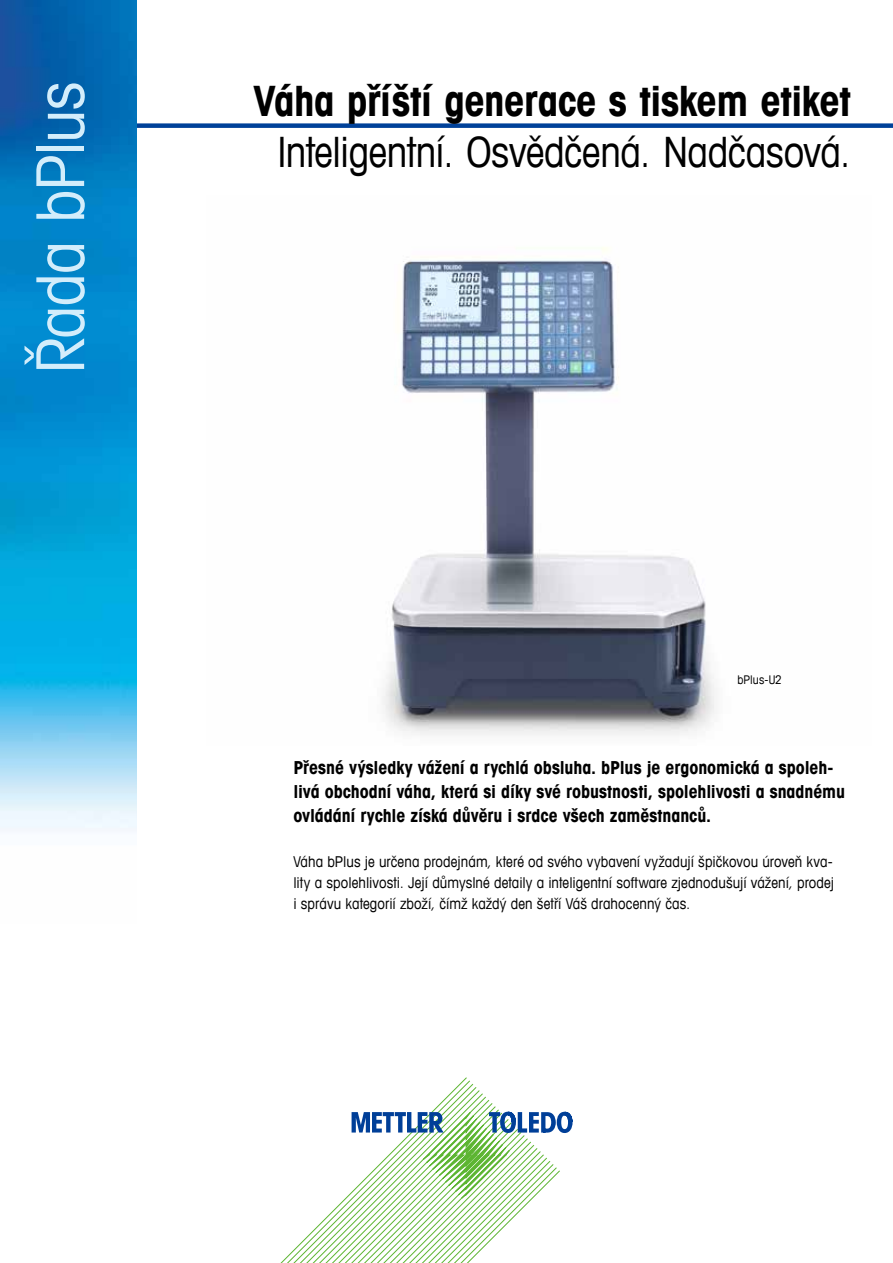
<style>
.page{position:relative;width:893px;height:1263px;background:#fff}
.page>*{position:absolute;margin:0;border:0;box-sizing:border-box;transform-origin:0 0}
.t1{font:condensed 66px "Avant Garde Com";letter-spacing:-.015em;color:#d3edfb}
.t2{font:condensed 42px "Avant Garde Com";letter-spacing:-.01em;color:#000}
.t3{font:700 condensed 42px "Avant Garde Com";letter-spacing:-.015em;color:#000}
.t4{font:700 condensed 18px/24px "Avant Garde Com";letter-spacing:-.005em;color:#000}
.t5{font:condensed 15px/21px "Avant Garde Com";letter-spacing:.005em;color:#000;text-align:justify}
.t6{font:condensed 12px "Avant Garde Com";letter-spacing:.005em;color:#000}
</style>
<div class="page">
<img style="left:382px;top:247px;width:333px;height:488px">
<div style="left:111px;top:123px;width:782px;height:5px;background:#004199"></div>
<img style="left:0;top:0;width:136px;height:831px">
<svg style="left:280px;top:1077px;width:252px;height:186px"></svg>
<svg style="left:352px;top:1111px;width:221px;height:88px"></svg>
<h1 class="t1" style="left:20px;top:374px;width:294px;rotate:-90deg">Řada bPlus</h1>
<h2 class="t3" style="left:253px;top:74px;width:599px">Váha příští generace s tiskem etiket</h2>
<h2 class="t2" style="left:278px;top:126px;width:575px">Inteligentní. Osvědčená. Nadčasová.</h2>
<p class="t6" style="left:737px;top:673px;width:46px">bPlus-U2</p>
<p class="t4" style="left:293px;top:755px;width:553px">Přesné výsledky vážení a rychlá obsluha. bPlus je ergonomická a spoleh&shy;livá obchodní váha, která si díky své robustnosti, spolehlivosti a snadnému ovládání rychle získá důvěru i srdce všech zaměstnanců.</p>
<p class="t5" style="left:293px;top:851px;width:542px">Váha bPlus je určena prodejnám, které od svého vybavení vyžadují špičkovou úroveň kva&shy;lity a spolehlivosti. Její důmyslné detaily a inteligentní software zjednodušují vážení, prodej i správu kategorií zboží, čímž každý den šetří Váš drahocenný čas.</p>
</div>
